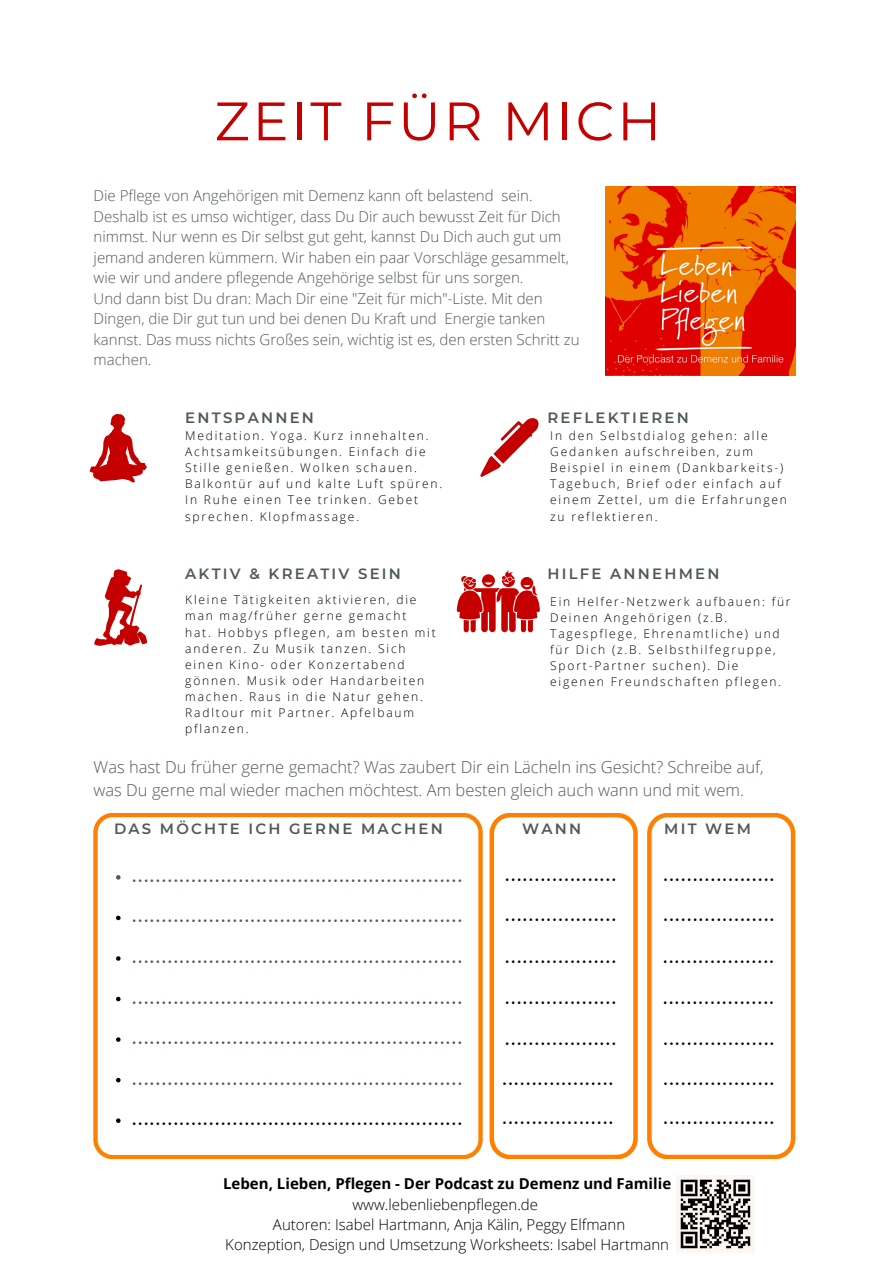
<style>
.page{position:relative;width:894px;height:1264px;background:#fff}
.page>*{position:absolute;margin:0;border:0;box-sizing:border-box;transform-origin:0 0}
.t1{font:54px "Montserrat";letter-spacing:.05em;color:#c40000}
.t2{font:300 16.5px/22.5px "Open Sans";color:#505959}
.t3{font:300 15px/20.4px "Open Sans";color:#505959}
.t4{font:600 15px "Montserrat";color:#505959}
.t5{font:600 15px "Montserrat";color:#000}
.t6{font:300 15px/20.2px "Open Sans";color:#000;text-align:center}
.t7{font:700 15px "Open Sans";color:#000}
.t8{font:600 14.85px "Montserrat";letter-spacing:.15em;color:#505959}
.t9{font:300 12px/16px "Open Sans";letter-spacing:.15em;color:#000}
</style>
<div class="page">
<svg style="left:94px;top:813px;width:388px;height:345px"></svg>
<svg style="left:489px;top:813px;width:148px;height:345px"></svg>
<svg style="left:647px;top:813px;width:147px;height:345px"></svg>
<img style="left:605px;top:186px;width:190px;height:190px">
<svg style="left:456px;top:570px;width:83px;height:62px"></svg>
<img style="left:676px;top:1175px;width:77px;height:77px">
<svg style="left:89px;top:414px;width:58px;height:68px"></svg>
<svg style="left:94px;top:569px;width:53px;height:77px"></svg>
<svg style="left:480px;top:418px;width:59px;height:59px"></svg>
<svg style="left:116px;top:875px;width:4px;height:4px"></svg>
<svg style="left:116px;top:915px;width:4px;height:5px"></svg>
<svg style="left:116px;top:956px;width:4px;height:4px"></svg>
<svg style="left:116px;top:996px;width:4px;height:5px"></svg>
<svg style="left:116px;top:1037px;width:4px;height:4px"></svg>
<svg style="left:116px;top:1077px;width:4px;height:5px"></svg>
<svg style="left:116px;top:1118px;width:4px;height:4px"></svg>
<h1 class="t1" style="left:214px;top:88px;width:448px">ZEIT FÜR MICH</h1>
<p class="t3" style="left:94px;top:185px;width:487px">Die Pflege von Angehörigen mit Demenz kann oft belastend sein.<br>Deshalb ist es umso wichtiger, dass Du Dir auch bewusst Zeit für Dich nimmst. Nur wenn es Dir selbst gut geht, kannst Du Dich auch gut um jemand anderen kümmern. Wir haben ein paar Vorschläge gesammelt, wie wir und andere pflegende Angehörige selbst für uns sorgen.<br>Und dann bist Du dran: Mach Dir eine "Zeit für mich"-Liste. Mit den Dingen, die Dir gut tun und bei denen Du Kraft und Energie tanken kannst. Das muss nichts Großes sein, wichtig ist es, den ersten Schritt zu machen.</p>
<p class="t8" style="left:185px;top:408px;width:130px">ENTSPANNEN</p>
<p class="t8" style="left:547px;top:408px;width:143px">REFLEKTIEREN</p>
<p class="t9" style="left:185px;top:428px;width:258px">Meditation. Yoga. Kurz innehalten.<br>Achtsamkeitsübungen. Einfach die Stille genießen. Wolken schauen.<br>Balkontür auf und kalte Luft spüren.<br>In Ruhe einen Tee trinken. Gebet sprechen. Klopfmassage.</p>
<p class="t9" style="left:550px;top:428px;width:238px">In den Selbstdialog gehen: alle<br>Gedanken aufschreiben, zum<br>Beispiel in einem (Dankbarkeits-)<br>Tagebuch, Brief oder einfach auf einem Zettel, um die Erfahrungen zu reflektieren.</p>
<p class="t8" style="left:185px;top:564px;width:217px">AKTIV &amp; KREATIV SEIN</p>
<p class="t8" style="left:547px;top:564px;width:174px">HILFE ANNEHMEN</p>
<p class="t9" style="left:185px;top:591px;width:252px">Kleine Tätigkeiten aktivieren, die man mag/früher gerne gemacht<br>hat. Hobbys pflegen, am besten mit anderen. Zu Musik tanzen. Sich einen Kino- oder Konzertabend gönnen. Musik oder Handarbeiten machen. Raus in die Natur gehen.<br>Radltour mit Partner. Apfelbaum pflanzen.</p>
<p class="t9" style="left:550px;top:593px;width:242px">Ein Helfer-Netzwerk aufbauen: für<br>Deinen Angehörigen (z.B.<br>Tagespflege, Ehrenamtliche) und für Dich (z.B. Selbsthilfegruppe,<br>Sport-Partner suchen). Die eigenen Freundschaften pflegen.</p>
<h2 class="t2" style="left:94px;top:755px;width:671px">Was hast Du früher gerne gemacht? Was zaubert Dir ein Lächeln ins Gesicht? Schreibe auf, was Du gerne mal wieder machen möchtest. Am besten gleich auch wann und mit wem.</h2>
<p class="t8" style="left:114px;top:819px;width:330px">DAS MÖCHTE ICH GERNE MACHEN</p>
<p class="t8" style="left:522px;top:819px;width:61px">WANN</p>
<p class="t8" style="left:664px;top:819px;width:88px">MIT WEM</p>
<p class="t4" style="left:132px;top:867px;width:330px">........................................................</p>
<p class="t4" style="left:132px;top:907px;width:330px">........................................................</p>
<p class="t4" style="left:132px;top:948px;width:330px">........................................................</p>
<p class="t4" style="left:132px;top:989px;width:330px">........................................................</p>
<p class="t4" style="left:132px;top:1029px;width:330px">........................................................</p>
<p class="t4" style="left:132px;top:1070px;width:330px">........................................................</p>
<p class="t5" style="left:132px;top:1110px;width:330px">........................................................</p>
<p class="t5" style="left:505px;top:866px;width:112px">...................</p>
<p class="t5" style="left:505px;top:906px;width:112px">...................</p>
<p class="t5" style="left:663px;top:906px;width:112px">...................</p>
<p class="t5" style="left:505px;top:948px;width:112px">...................</p>
<p class="t5" style="left:663px;top:948px;width:112px">...................</p>
<p class="t5" style="left:663px;top:866px;width:112px">...................</p>
<p class="t5" style="left:505px;top:989px;width:112px">...................</p>
<p class="t5" style="left:505px;top:1030px;width:112px">...................</p>
<p class="t5" style="left:663px;top:1030px;width:112px">...................</p>
<p class="t5" style="left:663px;top:989px;width:112px">...................</p>
<p class="t5" style="left:502px;top:1070px;width:112px">...................</p>
<p class="t5" style="left:663px;top:1070px;width:112px">...................</p>
<p class="t5" style="left:502px;top:1109px;width:112px">...................</p>
<p class="t5" style="left:663px;top:1109px;width:112px">...................</p>
<p class="t7" style="left:223px;top:1173px;width:449px">Leben, Lieben, Pflegen - Der Podcast zu Demenz und Familie</p>
<p class="t6" style="left:225px;top:1193px;width:445px">www.lebenliebenpflegen.de<br>Autoren: Isabel Hartmann, Anja Kälin, Peggy Elfmann<br>Konzeption, Design und Umsetzung Worksheets: Isabel Hartmann</p>
</div>
